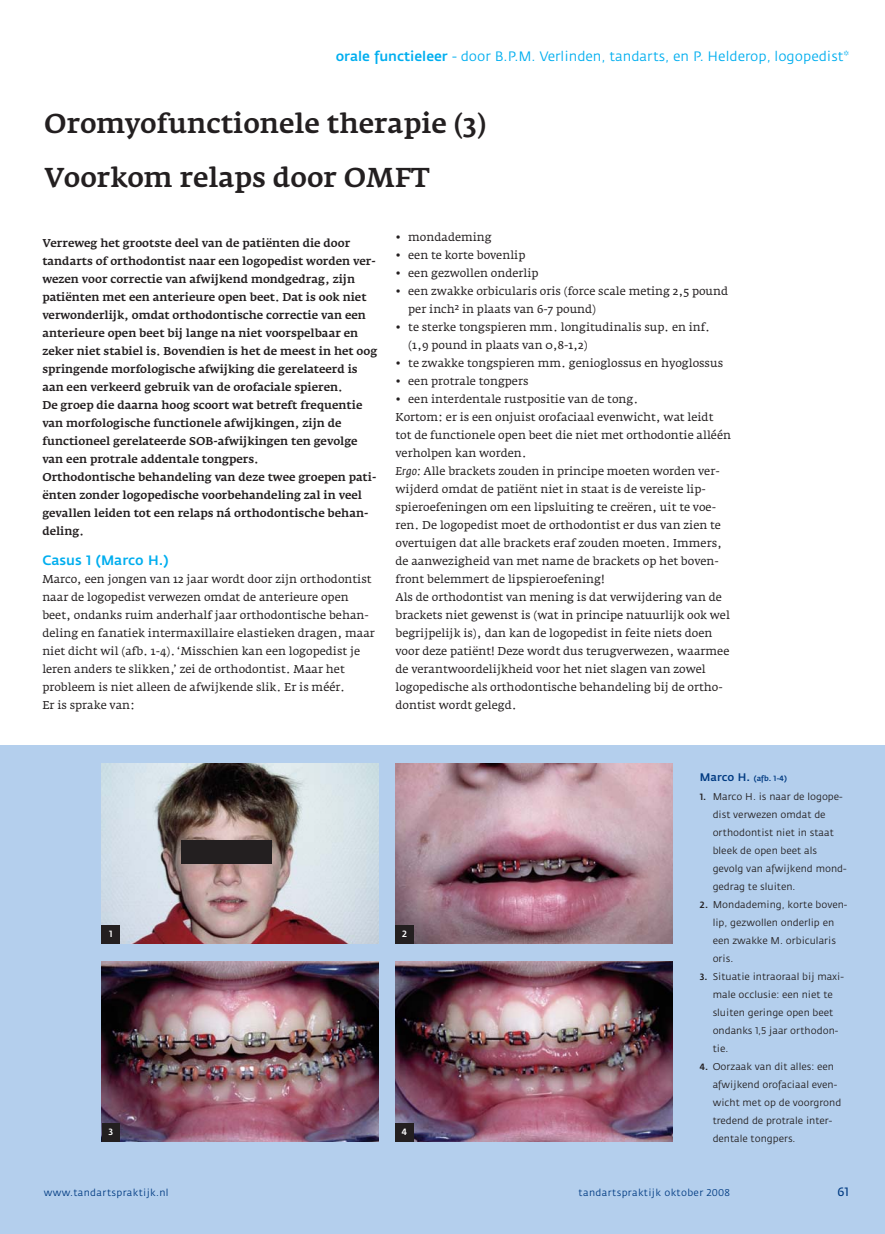
<style>
.page{position:relative;width:885px;height:1234px;background:#fff}
.page>*{position:absolute;margin:0;border:0;box-sizing:border-box;transform-origin:0 0}
.t1{font:500 27px/54px "Fedra Serif A";color:#231f20}
.t2{font:13.5px "Fedra Sans";color:#00aeef}
.t3{font:500 13.5px "Fedra Sans";color:#00aeef}
.t4{font:12px "Fedra Sans";color:#013b82}
.t5{font:11.25px/18px "Fedra Serif A";color:#231f20}
.t6{font:500 11.25px/18px "Fedra Serif A";color:#231f20}
.t7{font:9.75px/18px "Fedra Sans";color:#231f20}
.t8{font:9.75px "Fedra Sans";letter-spacing:.035em;color:#013b82}
.t9{font:500 9px "Fedra Sans";color:#fff}
.t10{font:500 7.5px "Fedra Sans";color:#013b82}
.s1{font-weight:500}
.s2{font-style:italic}
.s3{font-size:10.8px}
.s4{font-weight:500;font-size:9px}
</style>
<div class="page">
<div style="left:0;top:745px;width:884px;height:488px;background:#b4cfed"></div>
<img style="left:102px;top:763px;width:276px;height:180px">
<img style="left:395px;top:763px;width:277px;height:180px">
<img style="left:102px;top:961px;width:276px;height:180px">
<img style="left:395px;top:961px;width:277px;height:180px">
<div style="left:102px;top:1123px;width:18px;height:18px;background:#231f20"></div>
<div style="left:102px;top:925px;width:18px;height:18px;background:#231f20"></div>
<div style="left:395px;top:1123px;width:18px;height:18px;background:#231f20"></div>
<div style="left:395px;top:925px;width:18px;height:18px;background:#231f20"></div>
<div style="left:181px;top:840px;width:91px;height:23px;background:#231f20"></div>
<p class="t2" style="left:336px;top:51px;width:515px"><span class="s1">orale functieleer</span> - door B.P.M. Verlinden, tandarts, en P. Helderop, logopedist*</p>
<h1 class="t1" style="left:44px;top:99px;width:443px">Oromyofunctionele therapie (3)<br>Voorkom relaps door OMFT</h1>
<p class="t6" style="left:42px;top:235px;width:336px">Verreweg het grootste deel van de patiënten die door tandarts of orthodontist naar een logopedist worden ver&shy;wezen voor correctie van afwijkend mondgedrag, zijn patiënten met een anterieure open beet. Dat is ook niet verwonderlijk, omdat orthodontische correctie van een anterieure open beet bij lange na niet voorspelbaar en zeker niet stabiel is. Bovendien is het de meest in het oog springende morfologische afwijking die gerelateerd is aan een verkeerd gebruik van de orofaciale spieren.<br>De groep die daarna hoog scoort wat betreft frequentie van morfologische functionele afwijkingen, zijn de functioneel gerelateerde SOB-afwijkingen ten gevolge van een protrale addentale tongpers.<br>Orthodontische behandeling van deze twee groepen pati&shy;ënten zonder logopedische voorbehandeling zal in veel gevallen leiden tot een relaps ná orthodontische behan&shy;deling.</p>
<p class="t3" style="left:42px;top:555px;width:128px">Casus 1 (Marco H.)</p>
<p class="t5" style="left:42px;top:571px;width:334px">Marco, een jongen van 12 jaar wordt door zijn orthodontist naar de logopedist verwezen omdat de anterieure open beet, ondanks ruim anderhalf jaar orthodontische behan&shy;deling en fanatiek intermaxillaire elastieken dragen, maar niet dicht wil (afb. 1-4). ‘Misschien kan een logopedist je leren anders te slikken,’ zei de orthodontist. Maar het probleem is niet alleen de afwijkende slik. Er is méér.<br>Er is sprake van:</p>
<p class="t5" style="left:395px;top:229px;width:98px">• mondademing</p>
<p class="t5" style="left:395px;top:247px;width:131px">• een te korte bovenlip</p>
<p class="t5" style="left:395px;top:265px;width:145px">• een gezwollen onderlip</p>
<p class="t5" style="left:408px;top:283px;width:321px;text-indent:-13px">• een zwakke orbicularis oris (force scale meting 2,5 pound per inch<sup>2</sup> in plaats van 6-7 pound)</p>
<p class="t5" style="left:408px;top:319px;width:303px;text-indent:-13px">• te sterke tongspieren mm. longitudinalis sup. en inf. (1,9 pound in plaats van 0,8-1,2)</p>
<p class="t5" style="left:395px;top:355px;width:329px">• te zwakke tongspieren mm. genioglossus en hyoglossus</p>
<p class="t5" style="left:395px;top:373px;width:134px">• een protrale tongpers</p>
<p class="t5" style="left:395px;top:391px;width:337px">• een interdentale rustpositie van de tong.<br>Kortom: er is een onjuist orofaciaal evenwicht, wat leidt tot de functionele open beet die niet met orthodontie alléén verholpen kan worden.<br><span class="s2">Ergo:</span> Alle brackets zouden in principe moeten worden ver&shy;wijderd omdat de patiënt niet in staat is de vereiste lip&shy;spieroefeningen om een lipsluiting te creëren, uit te voe&shy;ren. De logopedist moet de orthodontist er dus van zien te overtuigen dat alle brackets eraf zouden moeten. Immers, de aanwezigheid van met name de brackets op het boven&shy;front belemmert de lipspieroefening!<br>Als de orthodontist van mening is dat verwijdering van de brackets niet gewenst is (wat in principe natuurlijk ook wel begrijpelijk is), dan kan de logopedist in feite niets doen voor deze patiënt! Deze wordt dus terugverwezen, waarmee de verantwoordelijkheid voor het niet slagen van zowel logopedische als orthodontische behandeling bij de ortho&shy;dontist wordt gelegd.</p>
<p class="t9" style="left:109px;top:930px;width:5px">1</p>
<p class="t9" style="left:109px;top:1128px;width:6px">3</p>
<p class="t9" style="left:402px;top:930px;width:6px">2</p>
<p class="t9" style="left:402px;top:1128px;width:7px">4</p>
<p class="t10" style="left:699px;top:775px;width:89px"><span class="s3">Marco H.</span> (afb. 1-4)</p>
<p class="t7" style="left:712px;top:787px;width:135px;text-indent:-13px"><span class="s4">1.</span> Marco H. is naar de logope&shy;dist verwezen omdat de orthodontist niet in staat bleek de open beet als gevolg van afwijkend mond&shy;gedrag te sluiten.</p>
<p class="t7" style="left:712px;top:895px;width:136px;text-indent:-13px"><span class="s4">2.</span> Mondademing, korte boven&shy;lip, gezwollen onderlip en een zwakke M. orbicularis oris.</p>
<p class="t7" style="left:712px;top:967px;width:133px;text-indent:-13px"><span class="s4">3.</span> Situatie intraoraal bij maxi&shy;male occlusie: een niet te sluiten geringe open beet ondanks 1,5 jaar orthodon&shy;tie.</p>
<p class="t7" style="left:712px;top:1057px;width:130px;text-indent:-13px"><span class="s4">4.</span> Oorzaak van dit alles: een afwijkend orofaciaal even&shy;wicht met op de voorgrond tredend de protrale inter&shy;dentale tongpers.</p>
<p class="t8" style="left:44px;top:1188px;width:126px">www.tandartspraktijk.nl</p>
<p class="t8" style="left:578px;top:1188px;width:153px">tandartspraktijk oktober 2008</p>
<p class="t4" style="left:837px;top:1186px;width:13px">61</p>
</div>
